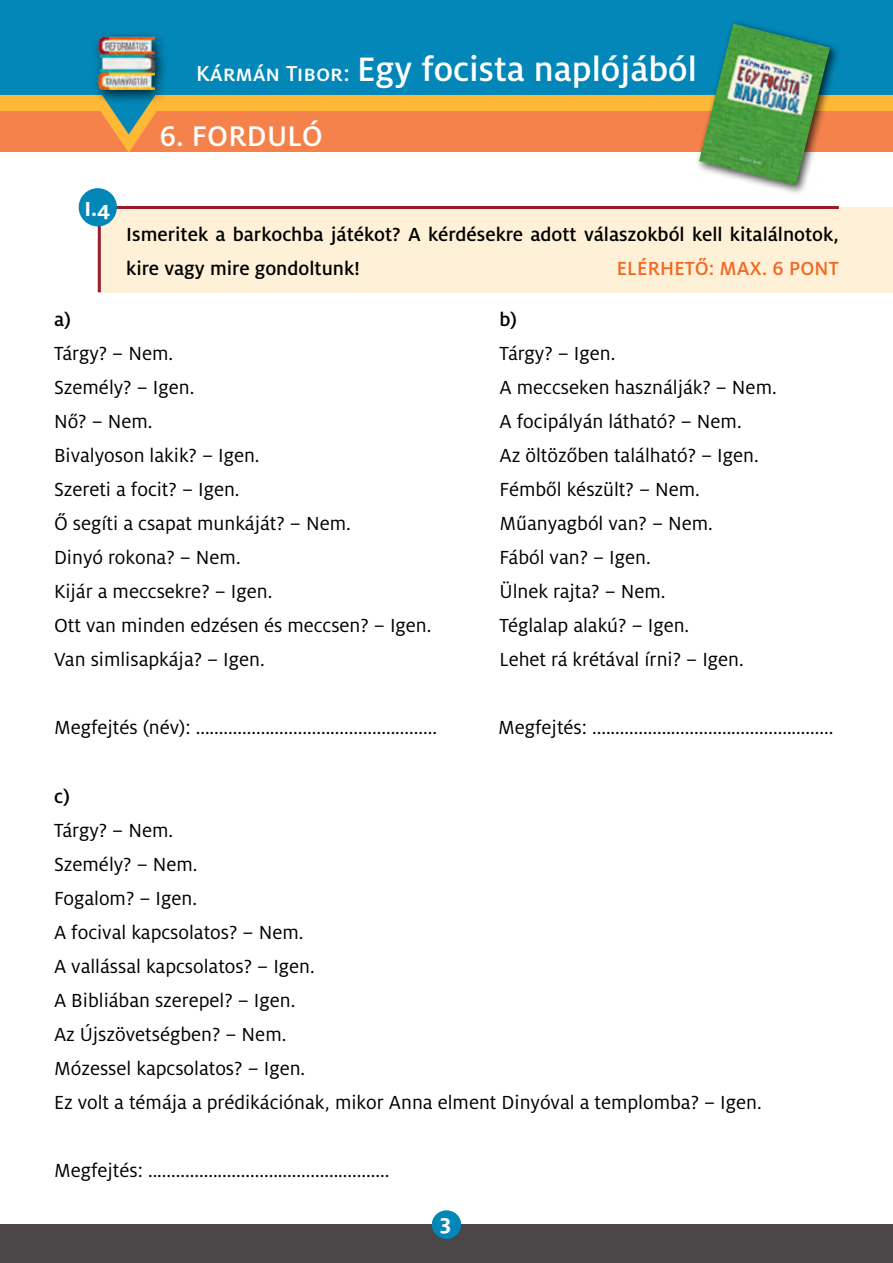
<style>
.page{position:relative;width:893px;height:1263px;background:#fff}
.page>*{position:absolute;margin:0;border:0;box-sizing:border-box;transform-origin:0 0}
.t1{font:500 37.5px "Milo Pro";color:#fff}
.t2{font:500 31.5px "Milo Pro";letter-spacing:.01em;color:#fff}
.t3{font:700 24px "Milo Pro";color:#fff}
.t4{font:700 22.5px "Milo Pro";color:#fff}
.t5{font:21px/34px "Milo Pro";color:#000}
.t6{font:500 21px/34px "Milo Pro";color:#000}
.t7{font:500 21px "Milo Pro";letter-spacing:.01em;color:#f26722}
.s1{font-size:24px}
</style>
<div class="page">
<div style="left:101px;top:207px;width:792px;height:86px;background:#fef1d7"></div>
<hr style="left:99px;top:206px;width:740px;height:3px;background:#9b1a28">
<hr style="left:98px;top:207px;width:3px;height:85px;background:#9b1a28">
<div style="left:79px;top:188px;width:38px;height:38px;background:#0387b8;border-radius:50%"></div>
<div style="left:0;top:52px;width:893px;height:100px;background:#f4824a"></div>
<div style="left:0;top:1225px;width:893px;height:38px;background:#4b4749"></div>
<div style="left:0;top:0;width:893px;height:111px;background:#fdb836"></div>
<div style="left:0;top:0;width:893px;height:95px;background:#0387b8"></div>
<svg style="left:101px;top:105px;width:56px;height:48px"></svg>
<div style="left:91px;top:30px;width:79px;height:75px;background:#000;opacity:.75"></div>
<img style="left:99px;top:37px;width:55px;height:52px">
<div style="left:432px;top:1210px;width:29px;height:29px;background:#0387b8;border-radius:50%"></div>
<div style="left:694px;top:19px;width:147px;height:178px;background:#000;opacity:.75"></div>
<img style="left:699px;top:24px;width:131px;height:161px">
<h1 class="t1" style="left:196px;top:49px;width:502px"><span class="s1">Kármán Tibor:</span> Egy focista naplójából</h1>
<h2 class="t2" style="left:159px;top:119px;width:165px">6. FORDULÓ</h2>
<p class="t4" style="left:84px;top:196px;width:28px">I.4</p>
<p class="t6" style="left:126px;top:218px;width:714px">Ismeritek a barkochba játékot? A kérdésekre adott válaszokból kell kitalálnotok, kire vagy mire gondoltunk!</p>
<p class="t7" style="left:617px;top:257px;width:224px">ELÉRHETŐ: MAX. 6 PONT</p>
<p class="t6" style="left:54px;top:303px;width:18px">a)</p>
<p class="t6" style="left:499px;top:303px;width:19px">b)</p>
<p class="t5" style="left:54px;top:337px;width:121px">Tárgy? – Nem.</p>
<p class="t5" style="left:499px;top:337px;width:117px">Tárgy? – Igen.</p>
<p class="t5" style="left:54px;top:371px;width:142px">Személy? – Igen.</p>
<p class="t5" style="left:499px;top:371px;width:279px">A meccseken használják? – Nem.</p>
<p class="t5" style="left:54px;top:405px;width:100px">Nő? – Nem.</p>
<p class="t5" style="left:499px;top:405px;width:244px">A focipályán látható? – Nem.</p>
<p class="t5" style="left:54px;top:439px;width:207px">Bivalyoson lakik? – Igen.</p>
<p class="t5" style="left:499px;top:439px;width:261px">Az öltözőben található? – Igen.</p>
<p class="t5" style="left:54px;top:473px;width:187px">Szereti a focit? – Igen.</p>
<p class="t5" style="left:499px;top:473px;width:202px">Fémből készült? – Nem.</p>
<p class="t5" style="left:54px;top:507px;width:298px">Ő segíti a csapat munkáját? – Nem.</p>
<p class="t5" style="left:499px;top:507px;width:215px">Műanyagból van? – Nem.</p>
<p class="t5" style="left:54px;top:541px;width:188px">Dinyó rokona? – Nem.</p>
<p class="t5" style="left:499px;top:541px;width:153px">Fából van? – Igen.</p>
<p class="t5" style="left:54px;top:575px;width:220px">Kijár a meccsekre? – Igen.</p>
<p class="t5" style="left:499px;top:575px;width:167px">Ülnek rajta? – Nem.</p>
<p class="t5" style="left:54px;top:609px;width:379px">Ott van minden edzésen és meccsen? – Igen.</p>
<p class="t5" style="left:499px;top:609px;width:191px">Téglalap alakú? – Igen.</p>
<p class="t5" style="left:54px;top:643px;width:212px">Van simlisapkája? – Igen.</p>
<p class="t5" style="left:499px;top:643px;width:246px">Lehet rá krétával írni? – Igen.</p>
<p class="t5" style="left:54px;top:711px;width:385px">Megfejtés (név): ....................................................</p>
<p class="t5" style="left:498px;top:711px;width:337px">Megfejtés: ....................................................</p>
<p class="t6" style="left:54px;top:779px;width:18px">c)</p>
<p class="t5" style="left:54px;top:813px;width:709px">Tárgy? – Nem.<br>Személy? – Nem.<br>Fogalom? – Igen.<br>A focival kapcsolatos? – Nem.<br>A vallással kapcsolatos? – Igen.<br>A Bibliában szerepel? – Igen.<br>Az Újszövetségben? – Nem.<br>Mózessel kapcsolatos? – Igen.<br>Ez volt a témája a prédikációnak, mikor Anna elment Dinyóval a templomba? – Igen.</p>
<p class="t5" style="left:54px;top:1153px;width:337px">Megfejtés: ....................................................</p>
<p class="t3" style="left:440px;top:1208px;width:13px">3</p>
<p class="t3" style="left:438px;top:1208px;width:16px">4</p>
</div>
